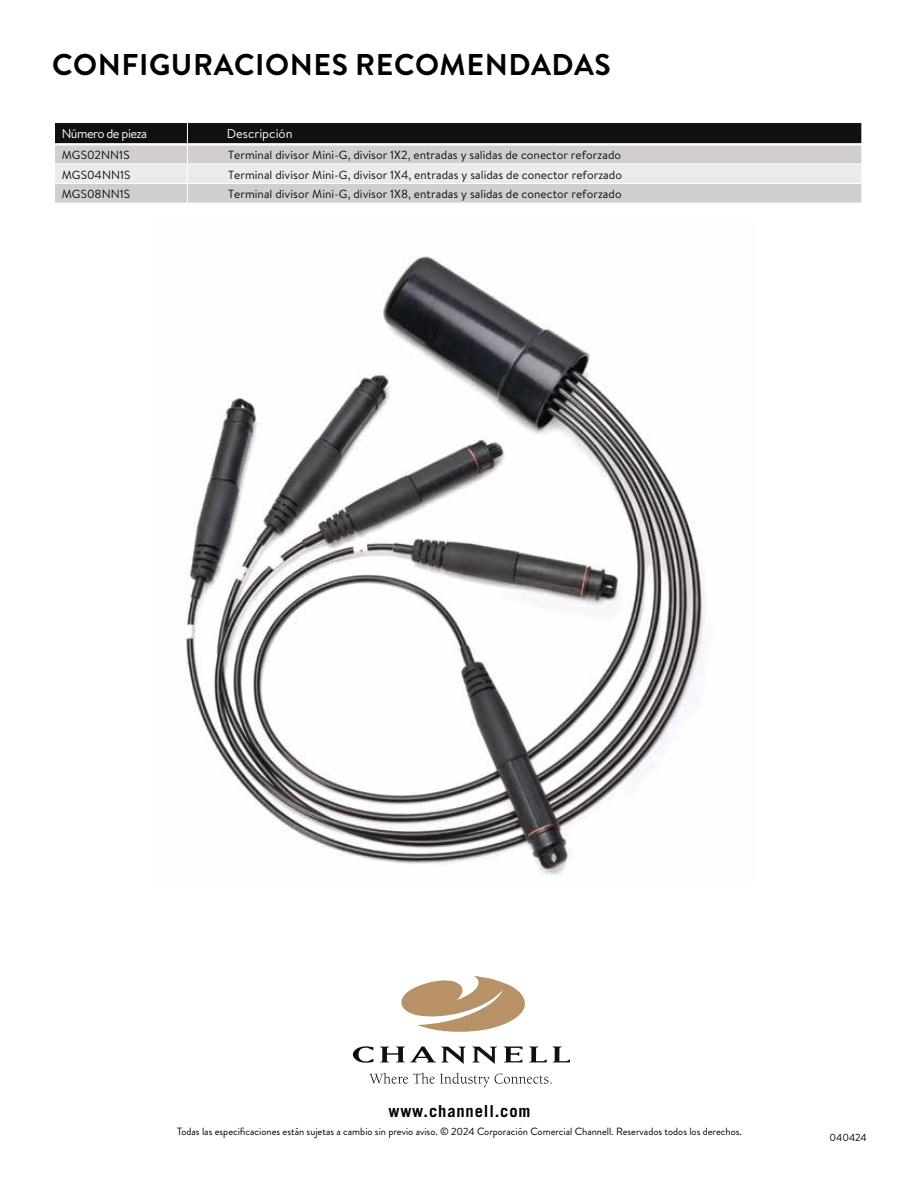
<style>
.page{position:relative;width:918px;height:1188px;background:#fff}
.page>*{position:absolute;margin:0;border:0;box-sizing:border-box;transform-origin:0 0}
.t1{font:700 30px "Brandon Grotesque";letter-spacing:.02em;color:#000}
.t2{font:700 16.65px "Trade Gothic";letter-spacing:.05em;color:#000}
.t3{font:12.75px "Brandon Text";letter-spacing:-.045em;color:#fff}
.t4{font:12.75px "Brandon Text";color:#fff}
.t5{font:11.85px "Brandon Text";letter-spacing:.005em;color:#11100e}
.t6{font:10.5px "Brandon Grotesque";color:#000}
</style>
<div class="page">
<svg style="left:401px;top:976px;width:124px;height:56px"></svg>
<svg style="left:369px;top:1073px;width:183px;height:14px"></svg>
<svg style="left:352px;top:1046px;width:21px;height:17px"></svg>
<svg style="left:380px;top:1047px;width:86px;height:17px"></svg>
<svg style="left:472px;top:1047px;width:50px;height:17px"></svg>
<svg style="left:529px;top:1047px;width:41px;height:15px"></svg>
<div style="left:55px;top:123px;width:132px;height:21px;background:#11100e"></div>
<div style="left:187px;top:123px;width:675px;height:21px;background:#11100e"></div>
<div style="left:55px;top:144px;width:132px;height:20px;background:#d1cecd"></div>
<div style="left:187px;top:144px;width:675px;height:20px;background:#d1cecd"></div>
<div style="left:55px;top:164px;width:132px;height:20px;background:#ecebeb"></div>
<div style="left:187px;top:164px;width:675px;height:20px;background:#ecebeb"></div>
<div style="left:55px;top:184px;width:132px;height:19px;background:#d1cecd"></div>
<div style="left:187px;top:184px;width:675px;height:19px;background:#d1cecd"></div>
<hr style="left:187px;top:122px;width:1px;height:80px;background:#fff">
<hr style="left:55px;top:143px;width:807px;height:2px;background:#fff">
<hr style="left:55px;top:163px;width:807px;height:1px;background:#fff">
<hr style="left:55px;top:183px;width:807px;height:1px;background:#fff">
<hr style="left:861px;top:122px;width:1px;height:258px;background:#fff">
<img style="left:185px;top:256px;width:519px;height:619px">
<h1 class="t1" style="left:52px;top:44px;width:560px">CONFIGURACIONES RECOMENDADAS</h1>
<p class="t3" style="left:62px;top:124px;width:87px">Número de pieza</p>
<p class="t4" style="left:227px;top:124px;width:67px">Descripción</p>
<p class="t5" style="left:62px;top:147px;width:69px">MGS02NN1S</p>
<p class="t5" style="left:228px;top:147px;width:395px">Terminal divisor Mini-G, divisor 1X2, entradas y salidas de conector reforzado</p>
<p class="t5" style="left:62px;top:166px;width:70px">MGS04NN1S</p>
<p class="t5" style="left:228px;top:166px;width:395px">Terminal divisor Mini-G, divisor 1X4, entradas y salidas de conector reforzado</p>
<p class="t5" style="left:62px;top:185px;width:70px">MGS08NN1S</p>
<p class="t5" style="left:228px;top:185px;width:395px">Terminal divisor Mini-G, divisor 1X8, entradas y salidas de conector reforzado</p>
<h2 class="t2" style="left:388px;top:1101px;width:144px">www.channell.com</h2>
<p class="t6" style="left:177px;top:1124px;width:566px">Todas las especificaciones están sujetas a cambio sin previo aviso. © 2024 Corporación Comercial Channell. Reservados todos los derechos.</p>
<p class="t6" style="left:830px;top:1131px;width:39px">040424</p>
</div>
